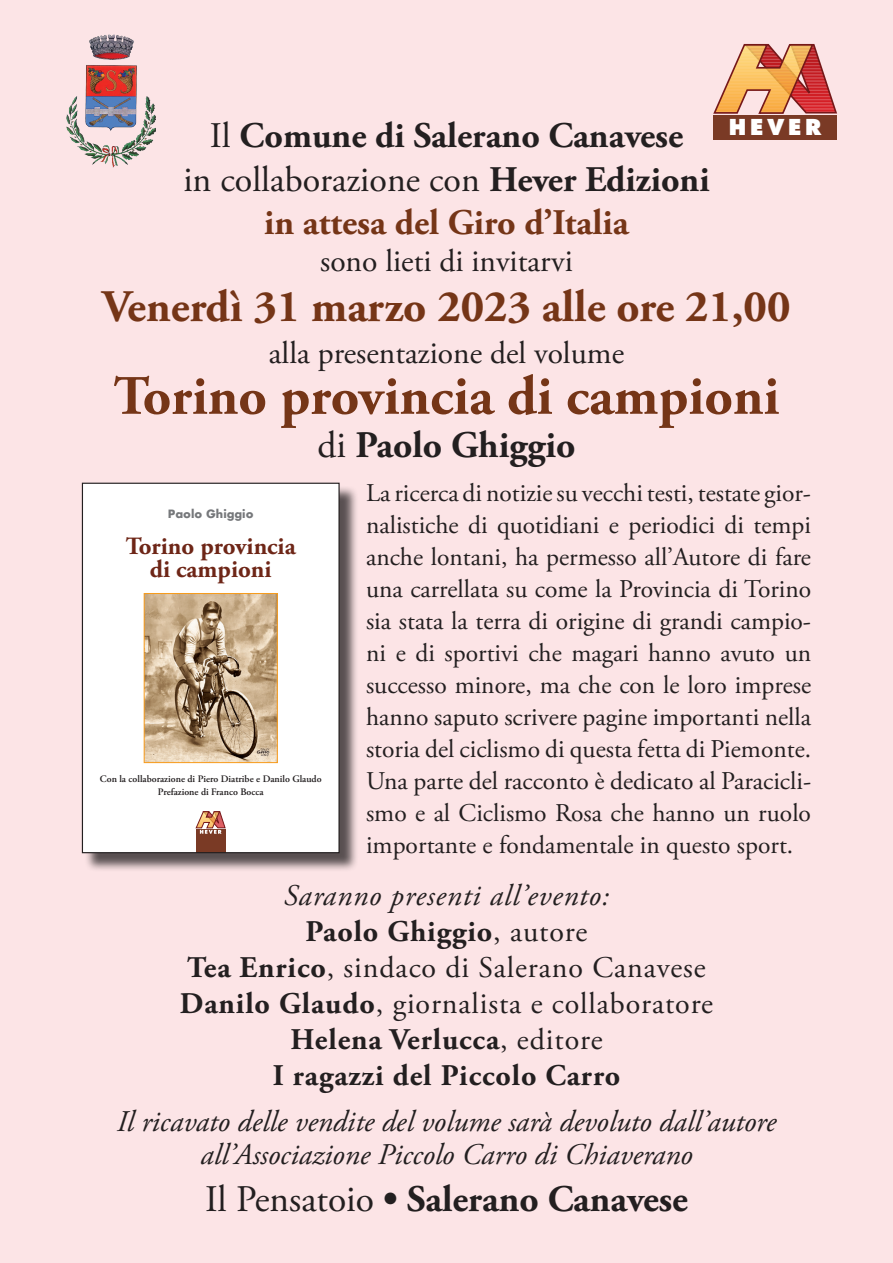
<style>
.page{position:relative;width:893px;height:1263px;background:#fce4e6}
.page>*{position:absolute;margin:0;border:0;box-sizing:border-box;transform-origin:0 0}
.t1{font:700 55.5px "Adobe Garamond Pro";color:#753517}
.t2{font:700 45px "Adobe Garamond Pro";color:#753517}
.t3{font:700 37.5px "Adobe Garamond Pro";color:#231f20}
.t4{font:700 36px/43.2px "Adobe Garamond Pro";color:#231f20;text-align:center}
.t5{font:31.5px "Adobe Garamond Pro";color:#231f20}
.t6{font:700 30px/36px "Adobe Garamond Pro";letter-spacing:.03em;color:#231f20;text-align:center}
.t7{font:italic 30px/33px "Adobe Garamond Pro";color:#231f20;text-align:center}
.t8{font:25.5px/32px "Adobe Garamond Pro";color:#231f20;text-align:justify}
.t9{font:700 24.75px/22.4px "Adobe Garamond Pro";color:#6e2617;text-align:center}
.t10{font:800 21.45px "Futura";letter-spacing:.17em;color:#fff}
.t11{font:700 11.1px "Futura";color:#76787b}
.t12{font:600 9.9px/13px "Adobe Garamond Pro";color:#231f20;text-align:center}
.s1{font-weight:400}
.s2{color:#753517}
.s3{font-weight:400;font-style:italic}
</style>
<div class="page">
<img style="left:67px;top:34px;width:89px;height:133px">
<div style="left:84px;top:485px;width:274px;height:387px;background:#231f20;opacity:.75"></div>
<div style="left:83px;top:483px;width:255px;height:370px;background:#fff"></div>
<div style="left:196px;top:829px;width:29px;height:24px;background:#7a3a25"></div>
<svg style="left:196px;top:811px;width:30px;height:23px"></svg>
<img style="left:146px;top:595px;width:130px;height:166px">
<div style="left:144px;top:593px;width:134px;height:170px;border:1px solid #f89c1c"></div>
<div style="left:82px;top:483px;width:258px;height:370px;border:1px solid #231f20"></div>
<svg style="left:714px;top:44px;width:123px;height:70px"></svg>
<div style="left:713px;top:115px;width:124px;height:25px;background:#7a3a25"></div>
<p class="t10" style="left:729px;top:114px;width:94px">HEVER</p>
<h3 class="t4" style="left:183px;top:115px;width:528px"><span class="s1">Il</span> Comune di Salerano Canavese<br><span class="s1">in collaborazione con</span> Hever Edizioni <span class="s2">in attesa del Giro d’Italia</span></h3>
<p class="t5" style="left:320px;top:242px;width:254px">sono lieti di invitarvi</p>
<h2 class="t2" style="left:103px;top:280px;width:689px">Venerdì 31 marzo 2023 alle ore 21,00</h2>
<p class="t5" style="left:269px;top:334px;width:357px">alla presentazione del volume</p>
<h1 class="t1" style="left:114px;top:364px;width:667px">Torino provincia di campioni</h1>
<h3 class="t3" style="left:318px;top:424px;width:259px"><span class="s1">di</span> Paolo Ghiggio</h3>
<p class="t11" style="left:168px;top:506px;width:87px">Paolo Ghiggio</p>
<p class="t9" style="left:126px;top:536px;width:171px">Torino provincia di campioni</p>
<p class="t12" style="left:100px;top:772px;width:223px">Con la collaborazione di Piero Diatribe e Danilo Glaudo<br>Prefazione di Franco Bocca</p>
<p class="t8" style="left:366px;top:478px;width:447px">La ricerca di notizie su vecchi testi, testate gior&shy;nalistiche di quotidiani e periodici di tempi anche lontani, ha permesso all’Autore di fare una carrellata su come la Provincia di Torino sia stata la terra di origine di grandi campio&shy;ni e di sportivi che magari hanno avuto un successo minore, ma che con le loro imprese hanno saputo scrivere pagine importanti nella storia del ciclismo di questa fetta di Piemonte.<br>Una parte del racconto è dedicato al Paracicli&shy;smo e al Ciclismo Rosa che hanno un ruolo importante e fondamentale in questo sport.</p>
<p class="t6" style="left:180px;top:878px;width:535px"><span class="s3">Saranno presenti all’evento:<br></span>Paolo Ghiggio<span class="s1">, autore<br></span>Tea Enrico<span class="s1">, sindaco di Salerano Canavese<br></span>Danilo Glaudo<span class="s1">, giornalista e collaboratore<br></span>Helena Verlucca<span class="s1">, editore<br></span>I ragazzi del Piccolo Carro</p>
<p class="t7" style="left:117px;top:1106px;width:661px">Il ricavato delle vendite del volume sarà devoluto dall’autore all’Associazione Piccolo Carro di Chiaverano</p>
<h3 class="t3" style="left:205px;top:1177px;width:484px"><span class="s1">Il Pensatoio</span> • Salerano Canavese</h3>
</div>
